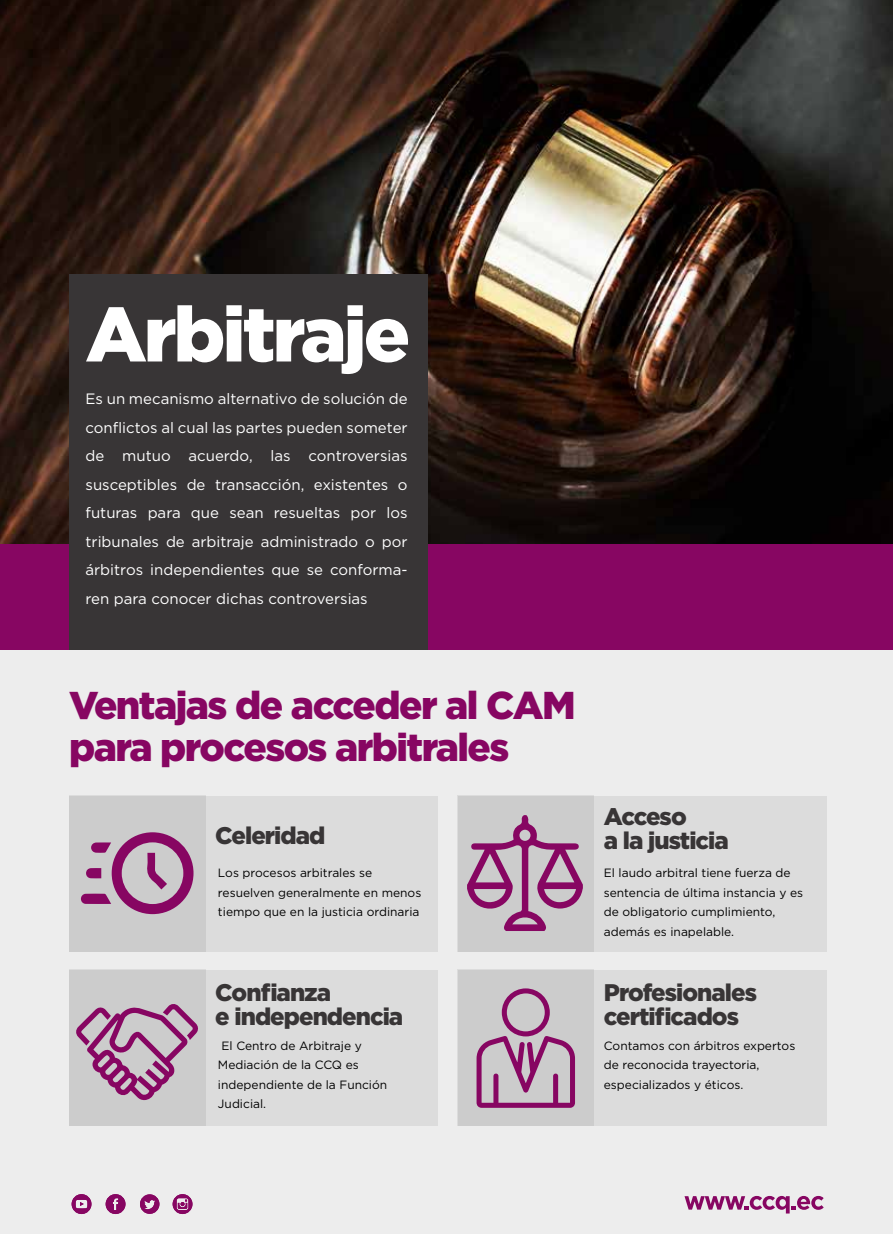
<style>
.page{position:relative;width:893px;height:1234px;background:#fff}
.page>*{position:absolute;margin:0;border:0;box-sizing:border-box;transform-origin:0 0}
.t1{font:900 76.95px "Gotham";letter-spacing:-.04em;color:#fff}
.t2{font:900 38.7px/41.4px "Gotham";letter-spacing:-.04em;color:#870662}
.t3{font:900 24px/24px "Gotham";letter-spacing:-.04em;color:#383536}
.t4{font:15px/28.5px "Gotham";color:#fff;text-align:justify}
.t5{font:12px/19.5px "Gotham";color:#000}
</style>
<div class="page">
<div style="left:0;top:0;width:893px;height:1233px;background:#ededed"></div>
<img style="left:0;top:0;width:893px;height:544px">
<div style="left:0;top:544px;width:893px;height:106px;background:#870662"></div>
<div style="left:69px;top:274px;width:359px;height:376px;background:#383536"></div>
<div style="left:69px;top:795px;width:369px;height:156px;background:#dcdcdc"></div>
<div style="left:458px;top:795px;width:368px;height:156px;background:#dcdcdc"></div>
<div style="left:69px;top:969px;width:369px;height:156px;background:#dcdcdc"></div>
<div style="left:458px;top:969px;width:368px;height:156px;background:#dcdcdc"></div>
<div style="left:69px;top:795px;width:137px;height:156px;background:#ccc"></div>
<div style="left:69px;top:969px;width:137px;height:156px;background:#ccc"></div>
<div style="left:458px;top:795px;width:136px;height:156px;background:#ccc"></div>
<div style="left:458px;top:969px;width:136px;height:156px;background:#ccc"></div>
<svg style="left:81px;top:832px;width:113px;height:82px"></svg>
<svg style="left:467px;top:815px;width:116px;height:115px"></svg>
<svg style="left:76px;top:1004px;width:122px;height:95px"></svg>
<svg style="left:476px;top:988px;width:99px;height:119px"></svg>
<svg style="left:684px;top:1195px;width:140px;height:18px"></svg>
<svg style="left:106px;top:1194px;width:19px;height:19px"></svg>
<svg style="left:72px;top:1194px;width:19px;height:19px"></svg>
<svg style="left:173px;top:1194px;width:19px;height:19px"></svg>
<svg style="left:140px;top:1194px;width:19px;height:19px"></svg>
<h1 class="t1" style="left:86px;top:281px;width:326px">Arbitraje</h1>
<p class="t4" style="left:86px;top:384px;width:324px">Es un mecanismo alternativo de solución de conflictos al cual las partes pueden someter de mutuo acuerdo, las controversias susceptibles de transacción, existentes o futuras para que sean resueltas por los tribunales de arbitraje administrado o por árbitros independientes que se conforma&shy;ren para conocer dichas controversias</p>
<h2 class="t2" style="left:69px;top:684px;width:508px">Ventajas de acceder al CAM para procesos arbitrales</h2>
<h3 class="t3" style="left:215px;top:823px;width:112px">Celeridad</h3>
<h3 class="t3" style="left:604px;top:804px;width:127px">Acceso<br>a la justicia</h3>
<p class="t5" style="left:218px;top:862px;width:205px">Los procesos arbitrales se resuelven generalmente en menos tiempo que en la justicia ordinaria</p>
<p class="t5" style="left:604px;top:862px;width:201px">El laudo arbitral tiene fuerza de sentencia de última instancia y es de obligatorio cumplimiento, además es inapelable.</p>
<h3 class="t3" style="left:215px;top:979px;width:190px">Confianza<br>e independencia</h3>
<h3 class="t3" style="left:604px;top:979px;width:155px">Profesionales certificados</h3>
<p class="t5" style="left:218px;top:1035px;width:171px">El Centro de Arbitraje y<br>Mediación de la CCQ es independiente de la Función<br>Judicial.</p>
<p class="t5" style="left:604px;top:1035px;width:193px">Contamos con árbitros expertos de reconocida trayectoria, especializados y éticos.</p>
</div>
